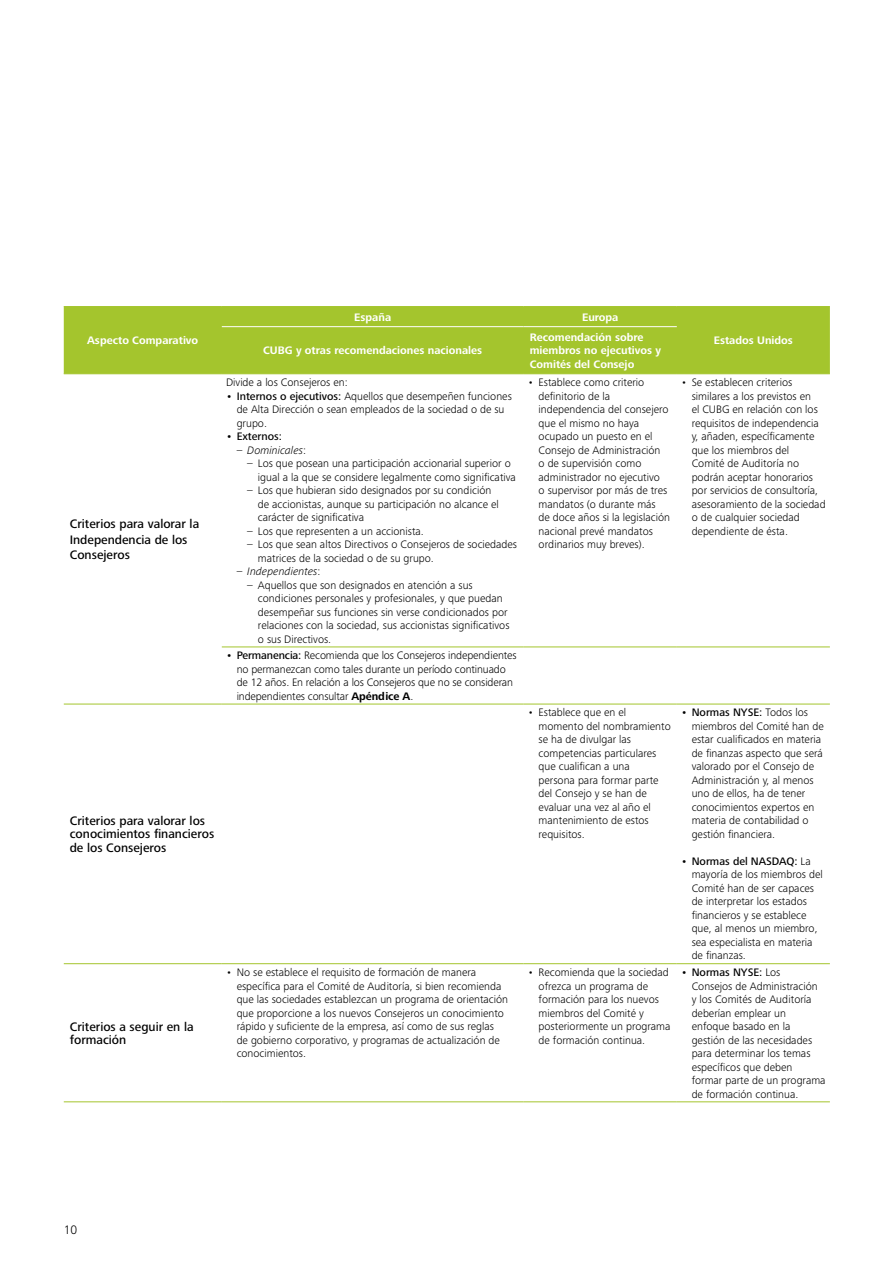
<style>
.page{position:relative;width:893px;height:1263px;background:#fff}
.page>*{position:absolute;margin:0;border:0;box-sizing:border-box;transform-origin:0 0}
.t1{font:500 12.75px/13.5px "Frutiger Next Pro";color:#000}
.t2{font:300 12.75px "Frutiger Next Pro";color:#000}
.t3{font:300 11.25px/13.5px "Frutiger Next Pro";color:#000}
.t4{font:700 11.25px/13.5px "Frutiger Next Pro";color:#fff}
.t5{font:italic 300 11.25px "Frutiger Next Pro";color:#000}
.t6{font:500 11.25px "Frutiger Next Pro";color:#000}
.s1{font-weight:500}
.s2{font-style:normal}
.s3{font-weight:700}
</style>
<div class="page">
<div style="left:64px;top:307px;width:766px;height:66px;background:#a4c52d"></div>
<hr style="left:222px;top:326px;width:302px;height:1px;background:#fff">
<hr style="left:524px;top:326px;width:153px;height:1px;background:#fff">
<hr style="left:64px;top:306px;width:158px;height:1px;background:#a4c52d">
<hr style="left:222px;top:306px;width:302px;height:1px;background:#a4c52d">
<hr style="left:524px;top:306px;width:153px;height:1px;background:#a4c52d">
<hr style="left:677px;top:306px;width:153px;height:1px;background:#a4c52d">
<hr style="left:64px;top:373px;width:158px;height:1px;background:#a4c52d">
<hr style="left:222px;top:373px;width:302px;height:1px;background:#a4c52d">
<hr style="left:524px;top:373px;width:153px;height:1px;background:#a4c52d">
<hr style="left:677px;top:373px;width:153px;height:1px;background:#a4c52d">
<hr style="left:222px;top:646px;width:302px;height:1px;background:#a4c52d">
<hr style="left:524px;top:646px;width:153px;height:1px;background:#a4c52d">
<hr style="left:677px;top:646px;width:153px;height:1px;background:#a4c52d">
<hr style="left:64px;top:704px;width:158px;height:1px;background:#a4c52d">
<hr style="left:222px;top:704px;width:302px;height:1px;background:#a4c52d">
<hr style="left:524px;top:704px;width:153px;height:1px;background:#a4c52d">
<hr style="left:677px;top:704px;width:153px;height:1px;background:#a4c52d">
<hr style="left:64px;top:963px;width:158px;height:1px;background:#a4c52d">
<hr style="left:222px;top:963px;width:302px;height:1px;background:#a4c52d">
<hr style="left:524px;top:963px;width:153px;height:1px;background:#a4c52d">
<hr style="left:677px;top:963px;width:153px;height:1px;background:#a4c52d">
<hr style="left:64px;top:1101px;width:158px;height:1px;background:#a4c52d">
<hr style="left:222px;top:1101px;width:302px;height:1px;background:#a4c52d">
<hr style="left:524px;top:1101px;width:153px;height:1px;background:#a4c52d">
<hr style="left:677px;top:1101px;width:153px;height:1px;background:#a4c52d">
<p class="t4" style="left:87px;top:334px;width:113px">Aspecto Comparativo</p>
<p class="t1" style="left:70px;top:516px;width:131px;line-height:15.3px">Criterios para valorar la<br>Independencia de los<br>Consejeros</p>
<p class="t1" style="left:70px;top:814px;width:146px">Criterios para valorar los conocimientos financieros de los Consejeros</p>
<p class="t1" style="left:70px;top:1019px;width:125px">Criterios a seguir en la formación</p>
<p class="t4" style="left:354px;top:310px;width:38px">España</p>
<p class="t4" style="left:582px;top:310px;width:38px">Europa</p>
<p class="t4" style="left:263px;top:344px;width:221px">CUBG y otras recomendaciones nacionales</p>
<p class="t4" style="left:530px;top:330px;width:133px">Recomendación sobre miembros no ejecutivos y<br>Comités del Consejo</p>
<p class="t4" style="left:714px;top:334px;width:81px">Estados Unidos</p>
<p class="t3" style="left:226px;top:376px;width:123px">Divide a los Consejeros en:</p>
<p class="t3" style="left:237px;top:389px;width:277px;text-indent:-11px"><span class="s1">• Internos o ejecutivos:</span> Aquellos que desempeñen funciones de Alta Dirección o sean empleados de la sociedad o de su grupo.</p>
<p class="t6" style="left:226px;top:430px;width:58px">• Externos:</p>
<p class="t5" style="left:237px;top:443px;width:71px"><span class="s2">–</span> Dominicales<span class="s2">:</span></p>
<p class="t3" style="left:258px;top:457px;width:260px;text-indent:-11px">– Los que posean una participación accionarial superior o igual a la que se considere legalmente como significativa</p>
<p class="t3" style="left:258px;top:484px;width:242px;text-indent:-11px">– Los que hubieran sido designados por su condición de accionistas, aunque su participación no alcance el carácter de significativa</p>
<p class="t3" style="left:247px;top:524px;width:178px">– Los que representen a un accionista.</p>
<p class="t3" style="left:258px;top:538px;width:261px;text-indent:-11px">– Los que sean altos Directivos o Consejeros de sociedades matrices de la sociedad o de su grupo.</p>
<p class="t5" style="left:237px;top:565px;width:85px"><span class="s2">–</span> Independientes<span class="s2">:</span></p>
<p class="t3" style="left:258px;top:578px;width:253px;text-indent:-11px">– Aquellos que son designados en atención a sus condiciones personales y profesionales, y que puedan desempeñar sus funciones sin verse condicionados por relaciones con la sociedad, sus accionistas significativos o sus Directivos.</p>
<p class="t3" style="left:237px;top:649px;width:281px;text-indent:-11px"><span class="s1">• Permanencia:</span> Recomienda que los Consejeros independientes no permanezcan como tales durante un período continuado de 12 años. En relación a los Consejeros que no se consideran independientes consultar <span class="s3">Apéndice A</span>.</p>
<p class="t3" style="left:539px;top:376px;width:133px;text-indent:-11px">• Establece como criterio definitorio de la independencia del consejero que el mismo no haya ocupado un puesto en el<br>Consejo de Administración<br>o de supervisión como administrador no ejecutivo<br>o supervisor por más de tres mandatos (o durante más<br>de doce años si la legislación nacional prevé mandatos ordinarios muy breves).</p>
<p class="t3" style="left:692px;top:376px;width:135px;text-indent:-11px">• Se establecen criterios similares a los previstos en<br>el CUBG en relación con los requisitos de independencia y, añaden, específicamente que los miembros del<br>Comité de Auditoría no podrán aceptar honorarios por servicios de consultoría, asesoramiento de la sociedad o de cualquier sociedad dependiente de ésta.</p>
<p class="t3" style="left:539px;top:706px;width:134px;text-indent:-11px">• Establece que en el momento del nombramiento se ha de divulgar las competencias particulares que cualifican a una<br>persona para formar parte del Consejo y se han de evaluar una vez al año el mantenimiento de estos requisitos.</p>
<p class="t3" style="left:692px;top:706px;width:134px;text-indent:-11px"><span class="s1">• Normas NYSE:</span> Todos los miembros del Comité han de estar cualificados en materia de finanzas aspecto que será valorado por el Consejo de<br>Administración y, al menos uno de ellos, ha de tener conocimientos expertos en materia de contabilidad o gestión financiera.</p>
<p class="t3" style="left:692px;top:854px;width:133px;text-indent:-11px"><span class="s1">• Normas del NASDAQ:</span> La mayoría de los miembros del<br>Comité han de ser capaces de interpretar los estados financieros y se establece que, al menos un miembro, sea especialista en materia de finanzas.</p>
<p class="t3" style="left:237px;top:965px;width:273px;text-indent:-11px">• No se establece el requisito de formación de manera específica para el Comité de Auditoría, si bien recomienda que las sociedades establezcan un programa de orientación que proporcione a los nuevos Consejeros un conocimiento rápido y suficiente de la empresa, así como de sus reglas de gobierno corporativo, y programas de actualización de conocimientos.</p>
<p class="t3" style="left:539px;top:965px;width:133px;text-indent:-11px">• Recomienda que la sociedad ofrezca un programa de formación para los nuevos miembros del Comité y posteriormente un programa de formación continua.</p>
<p class="t3" style="left:692px;top:965px;width:135px;text-indent:-11px"><span class="s1">• Normas NYSE:</span> Los<br>Consejos de Administración<br>y los Comités de Auditoría deberían emplear un enfoque basado en la gestión de las necesidades para determinar los temas específicos que deben formar parte de un programa de formación continua.</p>
<p class="t2" style="left:64px;top:1222px;width:15px">10</p>
</div>
